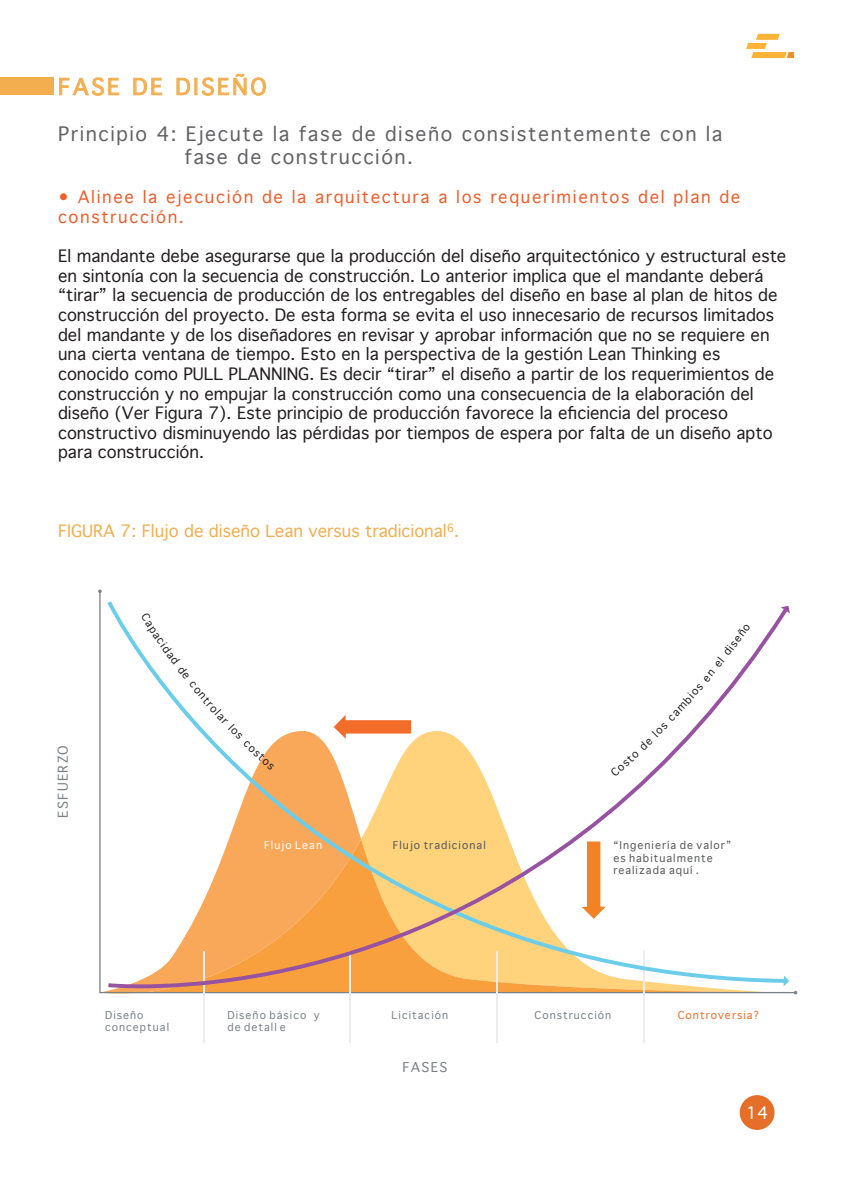
<style>
.page{position:relative;width:852px;height:1188px;background:#fff}
.page>*{position:absolute;margin:0;border:0;box-sizing:border-box;transform-origin:0 0}
.t1{font:21.9px "Geneva";letter-spacing:.12em;color:#f2ae4f}
.t2{font:19.05px/23px "Geneva";letter-spacing:.08em;color:#636366}
.t3{font:16.35px/19.6px "Geneva";color:#231f20}
.t4{font:16.35px/19.6px "Geneva";letter-spacing:.1em;color:#f15d2b}
.t5{font:16.35px "Geneva";color:#f2ae4f}
.t6{font:16.35px "Geneva";color:#fff}
.t7{font:12.9px "Geneva";letter-spacing:.1em;color:#7b8184}
.t8{font:10.35px/12.5px "Geneva";letter-spacing:.1em;color:#57585a}
.t9{font:10.35px/12.5px "Geneva";letter-spacing:.1em;color:#7b8184}
.t10{font:10.35px "Geneva";letter-spacing:.1em;color:#f36c2a}
.t11{font:10.35px "Geneva";letter-spacing:.1em;color:#fff}
</style>
<div class="page">
<svg style="left:746px;top:34px;width:47px;height:24px"></svg>
<div style="left:739px;top:1095px;width:35px;height:35px;background:#e56e29;border-radius:50%"></div>
<svg style="left:59px;top:77px;width:60px;height:19px"></svg>
<svg style="left:133px;top:78px;width:29px;height:17px"></svg>
<svg style="left:176px;top:78px;width:14px;height:17px"></svg>
<svg style="left:202px;top:73px;width:64px;height:23px"></svg>
<div style="left:0;top:77px;width:53px;height:18px;background:#f2ae4f"></div>
<svg style="left:99px;top:592px;width:691px;height:401px"></svg>
<hr style="left:203px;top:952px;width:1px;height:91px;background:#ececee">
<hr style="left:350px;top:952px;width:1px;height:91px;background:#ececee">
<hr style="left:496px;top:952px;width:1px;height:91px;background:#ececee">
<hr style="left:643px;top:952px;width:1px;height:91px;background:#ececee">
<svg style="left:107px;top:601px;width:677px;height:382px"></svg>
<svg style="left:783px;top:975px;width:14px;height:19px"></svg>
<svg style="left:108px;top:609px;width:679px;height:379px"></svg>
<svg style="left:780px;top:606px;width:9px;height:7px"></svg>
<svg style="left:333px;top:715px;width:78px;height:24px"></svg>
<svg style="left:581px;top:841px;width:24px;height:78px"></svg>
<svg style="left:141px;top:612px;width:133px;height:158px"></svg>
<svg style="left:610px;top:623px;width:140px;height:154px"></svg>
<h1 class="t1" style="left:58px;top:74px;width:210px">FASE DE DISEÑO</h1>
<p class="t2" style="left:184px;top:122px;width:539px;text-indent:-126px">Principio 4: Ejecute la fase de diseño consistentemente con la fase de construcción.</p>
<p class="t4" style="left:58px;top:187px;width:683px">• Alinee la ejecución de la arquitectura a los requerimientos del plan de construcción.</p>
<p class="t3" style="left:58px;top:246px;width:729px">El mandante debe asegurarse que la producción del diseño arquitectónico y estructural este en sintonía con la secuencia de construcción. Lo anterior implica que el mandante deberá “tirar” la secuencia de producción de los entregables del diseño en base al plan de hitos de construcción del proyecto. De esta forma se evita el uso innecesario de recursos limitados del mandante y de los diseñadores en revisar y aprobar información que no se requiere en una cierta ventana de tiempo. Esto en la perspectiva de la gestión Lean Thinking es conocido como PULL PLANNING. Es decir “tirar” el diseño a partir de los requerimientos de construcción y no empujar la construcción como una consecuencia de la elaboración del diseño (Ver Figura 7). Este principio de producción favorece la eiciencia del proceso constructivo disminuyendo las pérdidas por tiempos de espera por falta de un diseño apto para construcción.</p>
<p class="t5" style="left:58px;top:522px;width:402px">FIGURA 7: Flujo de diseño Lean versus tradicional<sup>6</sup>.</p>
<p class="t7" style="left:56px;top:818px;width:74px;rotate:-90deg">ESFUERZO</p>
<p class="t11" style="left:264px;top:840px;width:59px">Flujo Lean</p>
<p class="t8" style="left:613px;top:839px;width:119px">“Ingeniería de valor” es habitualmente realizada aquí .</p>
<p class="t8" style="left:392px;top:839px;width:95px">Flujo tradicional</p>
<p class="t9" style="left:105px;top:1009px;width:65px">Diseño conceptual</p>
<p class="t9" style="left:227px;top:1009px;width:94px">Diseño básico y de detall e</p>
<p class="t9" style="left:391px;top:1009px;width:58px">Licitación</p>
<p class="t9" style="left:534px;top:1009px;width:78px">Construcción</p>
<p class="t10" style="left:677px;top:1009px;width:83px">Controversia?</p>
<p class="t7" style="left:402px;top:1060px;width:46px">FASES</p>
<p class="t6" style="left:746px;top:1104px;width:23px">14</p>
</div>
